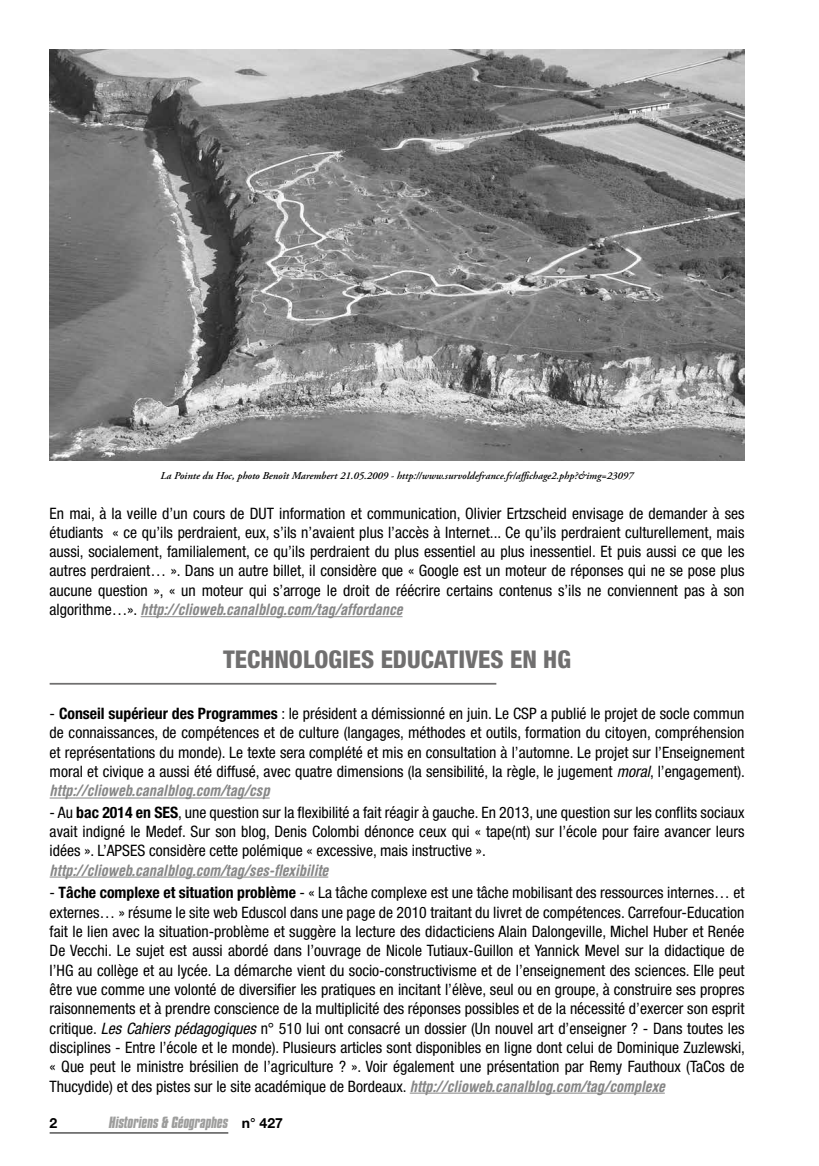
<style>
.page{position:relative;width:819px;height:1166px;background:#fff}
.page>*{position:absolute;margin:0;border:0;box-sizing:border-box;transform-origin:0 0}
.t1{font:800 condensed 24.5px "Helvetica Neue";color:#706f6f}
.t2{font:condensed 15.75px/19.2px "Helvetica Neue";color:#000;text-align:justify}
.t3{font:italic 700 condensed 15.75px "Helvetica Rounded";color:#878787}
.t4{font:italic 700 14px "Compacta BT";color:#9d9d9c}
.t5{font:700 14px "Helvetica Neue";color:#000}
.t6{font:italic 600 10.5px "Adobe Garamond Pro";color:#000}
.s1{font-family:"Helvetica Neue";font-weight:400;font-style:normal;color:#000}
.s2{font-weight:700}
.s3{font-style:italic}
.s4{font-family:"Helvetica Rounded";font-weight:700;font-style:italic;color:#878787}
.s5{font-family:"Helvetica Neue";font-style:normal;color:#000}
</style>
<div class="page">
<hr style="left:50px;top:1132px;width:178px;height:1px;background:#000">
<hr style="left:141px;top:616px;width:261px;height:1px;background:#878787">
<hr style="left:50px;top:683px;width:446px;height:2px;background:#706f6f">
<hr style="left:50px;top:797px;width:220px;height:1px;background:#878787">
<hr style="left:50px;top:876px;width:278px;height:1px;background:#878787">
<hr style="left:410px;top:1093px;width:254px;height:1px;background:#878787">
<img style="left:50px;top:50px;width:694px;height:410px">
<p class="t6" style="left:161px;top:470px;width:474px">La Pointe du Hoc, photo Benoît Marembert 21.05.2009 - http://www.survoldefrance.fr/affichage2.php?&amp;img=23097</p>
<p class="t2" style="left:50px;top:503px;width:696px">En mai, à la veille d’un cours de DUT information et communication, Olivier Ertzscheid envisage de demander à ses étudiants « ce qu’ils perdraient, eux, s’ils n’avaient plus l’accès à Internet... Ce qu’ils perdraient culturellement, mais aussi, socialement, familialement, ce qu’ils perdraient du plus essentiel au plus inessentiel. Et puis aussi ce que les autres perdraient… ». Dans un autre billet, il considère que « Google est un moteur de réponses qui ne se pose plus aucune question », « un moteur qui s’arroge le droit de réécrire certains contenus s’ils ne conviennent pas à son</p>
<p class="t3" style="left:50px;top:600px;width:354px"><span class="s1">algorithme…».</span> http://clioweb.canalblog.com/tag/affordance</p>
<h1 class="t1" style="left:223px;top:644px;width:349px">TECHNOLOGIES EDUCATIVES EN HG</h1>
<p class="t2" style="left:50px;top:704px;width:696px">- <span class="s2">Conseil supérieur des Programmes</span> : le président a démissionné en juin. Le CSP a publié le projet de socle commun de connaissances, de compétences et de culture (langages, méthodes et outils, formation du citoyen, compréhension et représentations du monde). Le texte sera complété et mis en consultation à l’automne. Le projet sur l’Enseignement moral et civique a aussi été diffusé, avec quatre dimensions (la sensibilité, la règle, le jugement <span class="s3">moral</span>, l’engagement).</p>
<p class="t3" style="left:50px;top:781px;width:221px">http://clioweb.canalblog.com/tag/csp</p>
<p class="t2" style="left:50px;top:802px;width:696px">- Au <span class="s2">bac 2014 en SES</span>, une question sur la flexibilité a fait réagir à gauche. En 2013, une question sur les conflits sociaux avait indigné le Medef. Sur son blog, Denis Colombi dénonce ceux qui « tape(nt) sur l’école pour faire avancer leurs idées ». L’APSES considère cette polémique « excessive, mais instructive ».</p>
<p class="t3" style="left:50px;top:860px;width:280px">http://clioweb.canalblog.com/tag/ses-flexibilite</p>
<p class="t2" style="left:50px;top:883px;width:697px">- <span class="s2">Tâche complexe et situation problème</span> - « La tâche complexe est une tâche mobilisant des ressources internes… et externes… » résume le site web Eduscol dans une page de 2010 traitant du livret de compétences. Carrefour-Education fait le lien avec la situation-problème et suggère la lecture des didacticiens Alain Dalongeville, Michel Huber et Renée De Vecchi. Le sujet est aussi abordé dans l’ouvrage de Nicole Tutiaux-Guillon et Yannick Mevel sur la didactique de l’HG au collège et au lycée. La démarche vient du socio-constructivisme et de l’enseignement des sciences. Elle peut être vue comme une volonté de diversifier les pratiques en incitant l’élève, seul ou en groupe, à construire ses propres raisonnements et à prendre conscience de la multiplicité des réponses possibles et de la nécessité d’exercer son esprit critique. <span class="s3">Les Cahiers pédagogiques</span> n° 510 lui ont consacré un dossier (Un nouvel art d’enseigner ? - Dans toutes les disciplines - Entre l’école et le monde). Plusieurs articles sont disponibles en ligne dont celui de Dominique Zuzlewski, « Que peut le ministre brésilien de l’agriculture ? ». Voir également une présentation par Remy Fauthoux (TaCos de Thucydide) et des pistes sur le site académique de Bordeaux. <span class="s4">http://clioweb.canalblog.com/tag/complexe</span></p>
<p class="t5" style="left:50px;top:1114px;width:9px">2</p>
<p class="t4" style="left:109px;top:1113px;width:175px">Historiens &amp; Géographes <span class="s5">n° 427</span></p>
</div>
